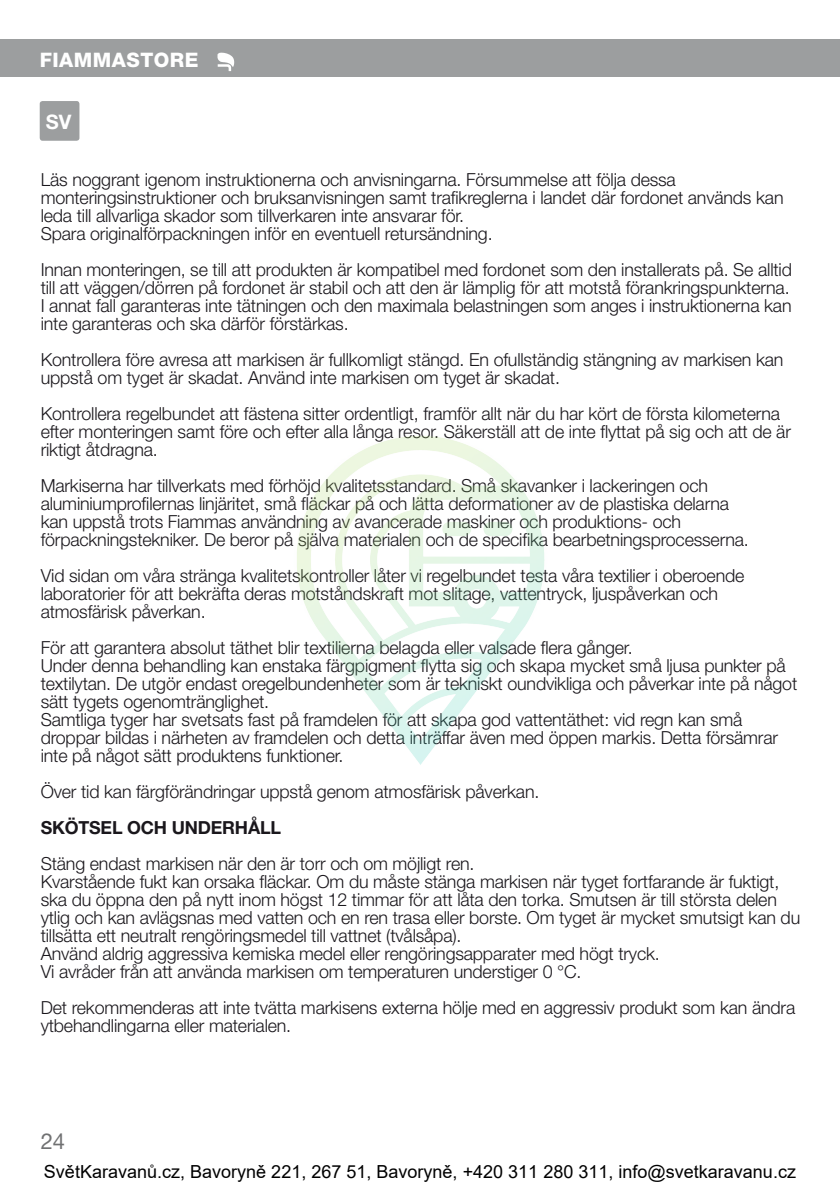
<style>
.page{position:relative;width:840px;height:1191px;background:#fff}
.page>*{position:absolute;margin:0;border:0;box-sizing:border-box;transform-origin:0 0}
.t1{font:22px "Helvetica Neue";color:#707172}
.t2{font:800 20px "Helvetica Neue";letter-spacing:.025em;color:#fff}
.t3{font:700 20px "Helvetica Neue";color:#fff}
.t4{font:300 18px/18px "Helvetica Neue";letter-spacing:-.01em;color:#1a171c}
.t5{font:18px "Arial";color:#000}
.t6{font:700 18px "Helvetica Neue";letter-spacing:-.01em;color:#1a171c}
</style>
<div class="page">
<div style="left:0;top:40px;width:839px;height:37px;background:#9c9e9f"></div>
<svg style="left:217px;top:52px;width:17px;height:19px"></svg>
<div style="left:40px;top:101px;width:39px;height:40px;background:#9c9e9f;border-radius:3px"></div>
<img style="left:297px;top:436px;width:248px;height:329px">
<p class="t2" style="left:40px;top:48px;width:160px">FIAMMASTORE</p>
<p class="t3" style="left:46px;top:109px;width:27px">SV</p>
<p class="t4" style="left:41px;top:170px;width:744px">Läs noggrant igenom instruktionerna och anvisningarna. Försummelse att följa dessa monteringsinstruktioner och bruksanvisningen samt trafikreglerna i landet där fordonet används kan leda till allvarliga skador som tillverkaren inte ansvarar för.<br>Spara originalförpackningen inför en eventuell retursändning.</p>
<p class="t4" style="left:41px;top:260px;width:752px">Innan monteringen, se till att produkten är kompatibel med fordonet som den installerats på. Se alltid till att väggen/dörren på fordonet är stabil och att den är lämplig för att motstå förankringspunkterna.<br>I annat fall garanteras inte tätningen och den maximala belastningen som anges i instruktionerna kan inte garanteras och ska därför förstärkas.</p>
<p class="t4" style="left:41px;top:350px;width:744px">Kontrollera före avresa att markisen är fullkomligt stängd. En ofullständig stängning av markisen kan uppstå om tyget är skadat. Använd inte markisen om tyget är skadat.</p>
<p class="t4" style="left:41px;top:404px;width:751px">Kontrollera regelbundet att fästena sitter ordentligt, framför allt när du har kört de första kilometerna efter monteringen samt före och efter alla långa resor. Säkerställ att de inte flyttat på sig och att de är riktigt åtdragna.</p>
<p class="t4" style="left:41px;top:476px;width:709px">Markiserna har tillverkats med förhöjd kvalitetsstandard. Små skavanker i lackeringen och aluminiumprofilernas linjäritet, små fläckar på och lätta deformationer av de plastiska delarna kan uppstå trots Fiammas användning av avancerade maskiner och produktions- och förpackningstekniker. De beror på själva materialen och de specifika bearbetningsprocesserna.</p>
<p class="t4" style="left:41px;top:566px;width:704px">Vid sidan om våra stränga kvalitetskontroller låter vi regelbundet testa våra textilier i oberoende laboratorier för att bekräfta deras motståndskraft mot slitage, vattentryck, ljuspåverkan och atmosfärisk påverkan.</p>
<p class="t4" style="left:41px;top:638px;width:757px">För att garantera absolut täthet blir textilierna belagda eller valsade flera gånger.<br>Under denna behandling kan enstaka färgpigment flytta sig och skapa mycket små ljusa punkter på textilytan. De utgör endast oregelbundenheter som är tekniskt oundvikliga och påverkar inte på något sätt tygets ogenomtränglighet.<br>Samtliga tyger har svetsats fast på framdelen för att skapa god vattentäthet: vid regn kan små droppar bildas i närheten av framdelen och detta inträffar även med öppen markis. Detta försämrar inte på något sätt produktens funktioner.</p>
<p class="t4" style="left:41px;top:782px;width:500px">Över tid kan färgförändringar uppstå genom atmosfärisk påverkan.</p>
<p class="t6" style="left:41px;top:816px;width:242px">SKÖTSEL OCH UNDERHÅLL</p>
<p class="t4" style="left:41px;top:854px;width:760px">Stäng endast markisen när den är torr och om möjligt ren.<br>Kvarstående fukt kan orsaka fläckar. Om du måste stänga markisen när tyget fortfarande är fuktigt, ska du öppna den på nytt inom högst 12 timmar för att låta den torka. Smutsen är till största delen ytlig och kan avlägsnas med vatten och en ren trasa eller borste. Om tyget är mycket smutsigt kan du tillsätta ett neutralt rengöringsmedel till vattnet (tvålsåpa).<br>Använd aldrig aggressiva kemiska medel eller rengöringsapparater med högt tryck.<br>Vi avråder från att använda markisen om temperaturen understiger 0 °C.</p>
<p class="t4" style="left:41px;top:998px;width:755px">Det rekommenderas att inte tvätta markisens externa hölje med en aggressiv produkt som kan ändra ytbehandlingarna eller materialen.</p>
<p class="t1" style="left:41px;top:1127px;width:26px">24</p>
<p class="t5" style="left:44px;top:1159px;width:753px">SvětKaravanů.cz, Bavoryně 221, 267 51, Bavoryně, +420 311 280 311, info@svetkaravanu.cz</p>
</div>
